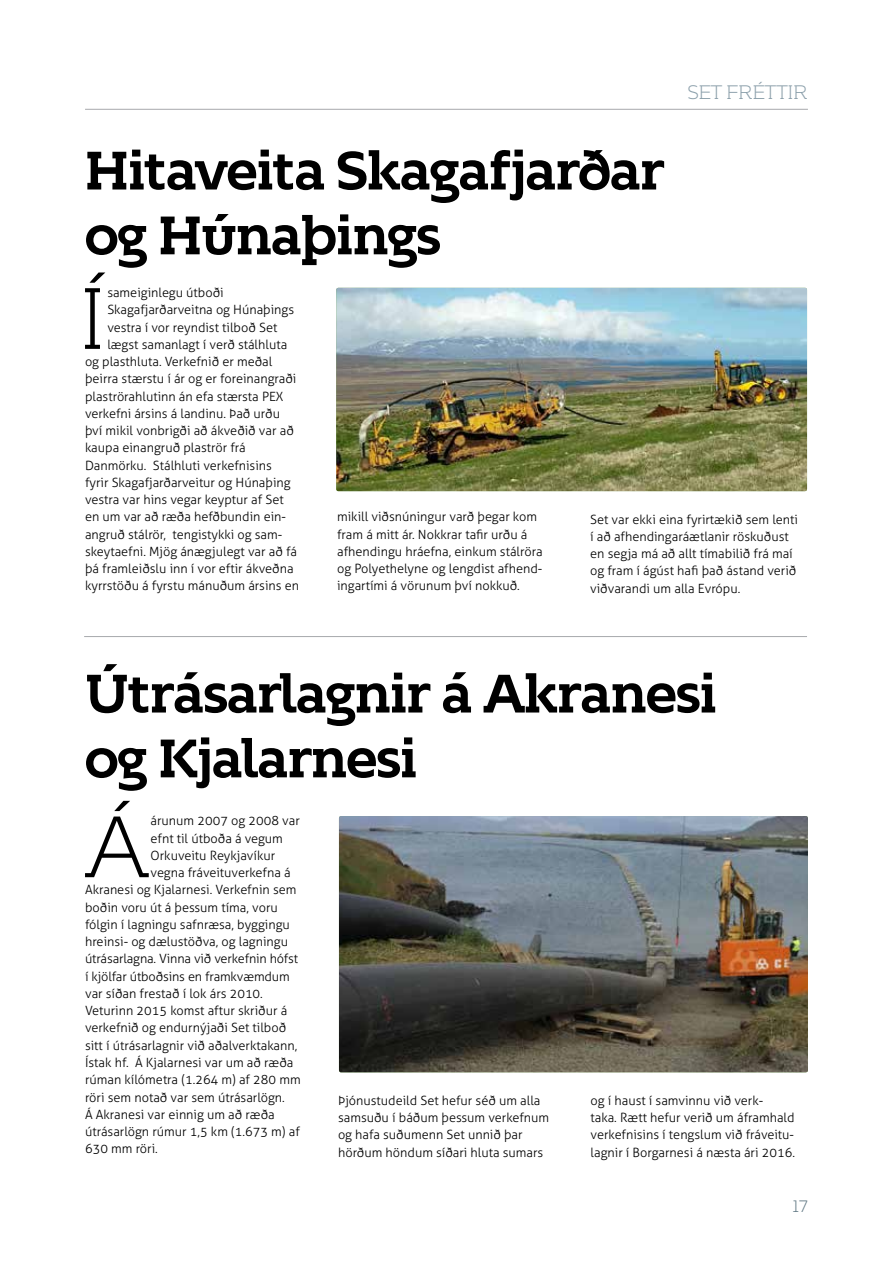
<style>
.page{position:relative;width:893px;height:1263px;background:#fff}
.page>*{position:absolute;margin:0;border:0;box-sizing:border-box;transform-origin:0 0}
.t1{font:300 86.85px "Kontrapunkt Bob";color:#000}
.t2{font:700 54px/64.8px "Kontrapunkt Bob";letter-spacing:-.04em;color:#000}
.t3{font:300 19.5px "Kontrapunkt Bob";letter-spacing:-.05em;color:#8b9faa}
.t4{font:300 16.5px "Kontrapunkt Bob";color:#5f7783}
.t5{font:300 12.75px/17.2px "Aller";color:#000}
</style>
<div class="page">
<hr style="left:85px;top:109px;width:723px;height:1px;background:#a7a9ac">
<img style="left:336px;top:288px;width:471px;height:203px">
<hr style="left:84px;top:636px;width:723px;height:1px;background:#a7a9ac">
<img style="left:339px;top:816px;width:469px;height:256px">
<h3 class="t3" style="left:687px;top:82px;width:122px">SET FRÉTTIR</h3>
<h2 class="t2" style="left:84px;top:139px;width:582px">Hitaveita Skagafjarðar og Húnaþings</h2>
<h1 class="t1" style="left:78px;top:272px;width:31px">Í</h1>
<p class="t5" style="left:107px;top:284px;width:118px">sameiginlegu útboði</p>
<p class="t5" style="left:107px;top:301px;width:188px">Skagafjarðarveitna og Húnaþings</p>
<p class="t5" style="left:107px;top:318px;width:172px">vestra í vor reyndist tilboð Set</p>
<p class="t5" style="left:107px;top:336px;width:181px">lægst samanlagt í verð stálhluta</p>
<p class="t5" style="left:85px;top:353px;width:189px">og plasthluta. Verkefnið er meðal</p>
<p class="t5" style="left:85px;top:370px;width:213px">þeirra stærstu í ár og er foreinangraði</p>
<p class="t5" style="left:85px;top:387px;width:200px">plaströrahlutinn án efa stærsta PEX</p>
<p class="t5" style="left:85px;top:405px;width:196px">verkefni ársins á landinu. Það urðu</p>
<p class="t5" style="left:85px;top:422px;width:210px">því mikil vonbrigði að ákveðið var að</p>
<p class="t5" style="left:85px;top:439px;width:162px">kaupa einangruð plaströr frá</p>
<p class="t5" style="left:85px;top:456px;width:188px">Danmörku. Stálhluti verkefnisins</p>
<p class="t5" style="left:85px;top:474px;width:207px">fyrir Skagafjarðarveitur og Húnaþing</p>
<p class="t5" style="left:85px;top:491px;width:200px">vestra var hins vegar keyptur af Set</p>
<p class="t5" style="left:85px;top:508px;width:202px">en um var að ræða hefðbundin ein-</p>
<p class="t5" style="left:85px;top:525px;width:199px">angruð stálrör, tengistykki og sam-</p>
<p class="t5" style="left:85px;top:543px;width:213px">skeytaefni. Mjög ánægjulegt var að fá</p>
<p class="t5" style="left:85px;top:560px;width:210px">þá framleiðslu inn í vor eftir ákveðna</p>
<p class="t5" style="left:85px;top:577px;width:216px">kyrrstöðu á fyrstu mánuðum ársins en</p>
<p class="t5" style="left:337px;top:508px;width:207px">mikill viðsnúningur varð þegar kom fram á mitt ár. Nokkrar tafir urðu á afhendingu hráefna, einkum stálröra og Polyethelyne og lengdist afhend&shy;ingartími á vörunum því nokkuð.</p>
<p class="t5" style="left:590px;top:510px;width:209px">Set var ekki eina fyrirtækið sem lenti í að afhendingaráætlanir röskuðust en segja má að allt tímabilið frá maí og fram í ágúst hafi það ástand verið viðvarandi um alla Evrópu.</p>
<h2 class="t2" style="left:84px;top:662px;width:635px">Útrásarlagnir á Akranesi og Kjalarnesi</h2>
<h1 class="t1" style="left:83px;top:801px;width:69px">Á</h1>
<p class="t5" style="left:151px;top:812px;width:151px">árunum 2007 og 2008 var</p>
<p class="t5" style="left:151px;top:829px;width:134px">efnt til útboða á vegum</p>
<p class="t5" style="left:151px;top:847px;width:126px">Orkuveitu Reykjavíkur</p>
<p class="t5" style="left:151px;top:864px;width:141px">vegna fráveituverkefna á</p>
<p class="t5" style="left:85px;top:881px;width:213px">Akranesi og Kjalarnesi. Verkefnin sem</p>
<p class="t5" style="left:85px;top:898px;width:194px">boðin voru út á þessum tíma, voru</p>
<p class="t5" style="left:85px;top:916px;width:206px">fólgin í lagningu safnræsa, byggingu</p>
<p class="t5" style="left:85px;top:933px;width:204px">hreinsi- og dælustöðva, og lagningu</p>
<p class="t5" style="left:85px;top:950px;width:215px">útrásarlagna. Vinna við verkefnin hófst</p>
<p class="t5" style="left:85px;top:967px;width:206px">í kjölfar útboðsins en framkvæmdum</p>
<p class="t5" style="left:85px;top:985px;width:179px">var síðan frestað í lok árs 2010.</p>
<p class="t5" style="left:85px;top:1002px;width:204px">Veturinn 2015 komst aftur skriður á</p>
<p class="t5" style="left:85px;top:1019px;width:203px">verkefnið og endurnýjaði Set tilboð</p>
<p class="t5" style="left:85px;top:1036px;width:214px">sitt í útrásarlagnir við aðalverktakann,</p>
<p class="t5" style="left:85px;top:1054px;width:210px">Ístak hf. Á Kjalarnesi var um að ræða</p>
<p class="t5" style="left:85px;top:1071px;width:217px">rúman kílómetra (1.264 m) af 280 mm</p>
<p class="t5" style="left:85px;top:1088px;width:201px">röri sem notað var sem útrásarlögn.</p>
<p class="t5" style="left:85px;top:1105px;width:191px">Á Akranesi var einnig um að ræða</p>
<p class="t5" style="left:85px;top:1123px;width:216px">útrásarlögn rúmur 1,5 km (1.673 m) af</p>
<p class="t5" style="left:85px;top:1140px;width:74px">630 mm röri.</p>
<p class="t5" style="left:338px;top:1092px;width:213px">Þjónustudeild Set hefur séð um alla samsuðu í báðum þessum verkefnum og hafa suðumenn Set unnið þar hörðum höndum síðari hluta sumars</p>
<p class="t5" style="left:591px;top:1092px;width:206px">og í haust í samvinnu við verk-<br>taka. Rætt hefur verið um áframhald verkefnisins í tengslum við fráveitu&shy;lagnir í Borgarnesi á næsta ári 2016.</p>
<p class="t4" style="left:792px;top:1198px;width:17px">17</p>
</div>
